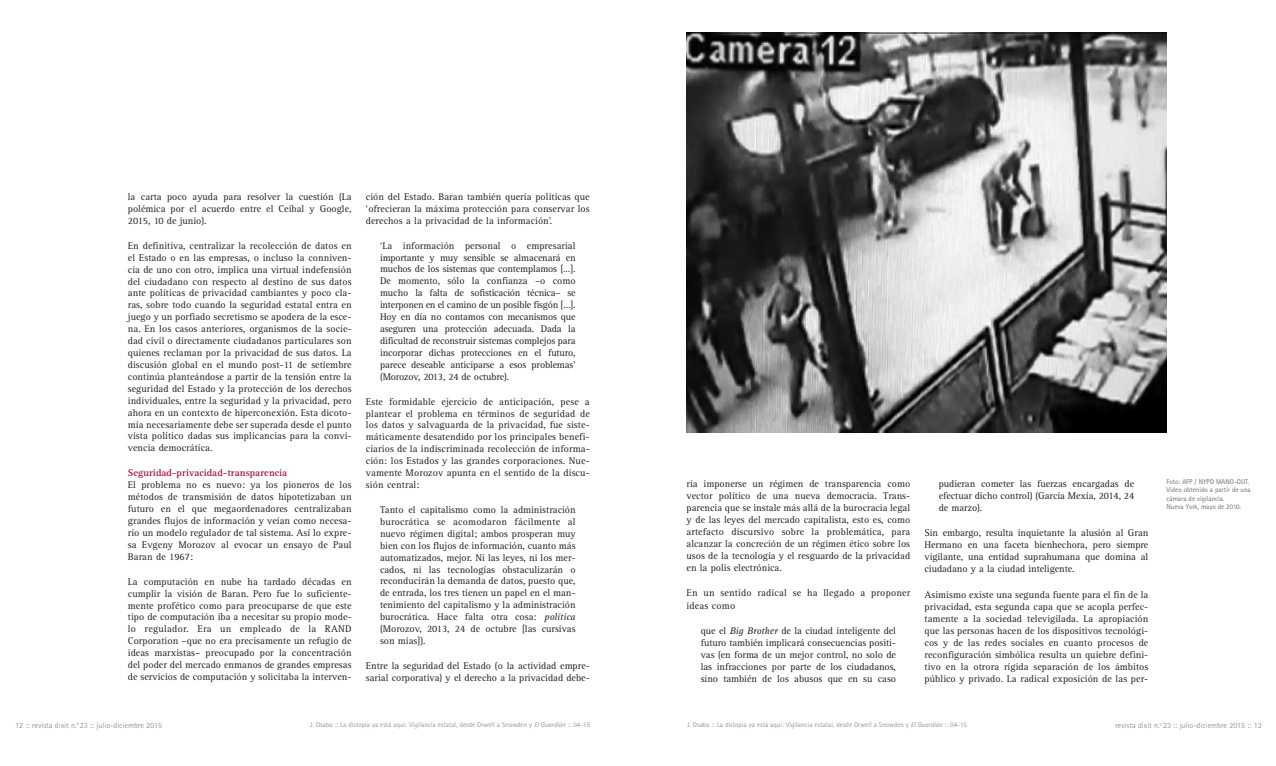
<style>
.page{position:relative;width:1276px;height:766px;background:#fff}
.page>*{position:absolute;margin:0;border:0;box-sizing:border-box;transform-origin:0 0}
.t1{font:10px/11.9px "Rotis Serif";color:#231f20;text-align:justify}
.t2{font:700 10px "Rotis Serif";letter-spacing:.005em;color:#b30437}
.t3{font:8px "Rotis Sans Serif";color:#939598}
.t4{font:7px "Rotis Sans Serif";color:#939598}
.t5{font:7px/8.4px "Rotis Sans Serif";color:#6c6d70}
.s1{font-style:italic}
</style>
<div class="page">
<img style="left:686px;top:33px;width:480px;height:399px">
<p class="t1" style="left:128px;top:191px;width:225px">la carta poco ayuda para resolver la cuestión (La polémica por el acuerdo entre el Ceibal y Google, 2015, 10 de junio).</p>
<p class="t1" style="left:128px;top:240px;width:225px">En definitiva, centralizar la recolección de datos en el Estado o en las empresas, o incluso la conniven&shy;cia de uno con otro, implica una virtual indefensión del ciudadano con respecto al destino de sus datos ante políticas de privacidad cambiantes y poco cla&shy;ras, sobre todo cuando la seguridad estatal entra en juego y un porfiado secretismo se apodera de la esce&shy;na. En los casos anteriores, organismos de la socie&shy;dad civil o directamente ciudadanos particulares son quienes reclaman por la privacidad de sus datos. La discusión global en el mundo post-11 de setiembre continúa planteándose a partir de la tensión entre la seguridad del Estado y la protección de los derechos individuales, entre la seguridad y la privacidad, pero ahora en un contexto de hiperconexión. Esta dicoto&shy;mía necesariamente debe ser superada desde el punto vista político dadas sus implicancias para la convi&shy;vencia democrática.</p>
<p class="t2" style="left:128px;top:469px;width:161px">Seguridad-privacidad-transparencia</p>
<p class="t1" style="left:128px;top:480px;width:225px">El problema no es nuevo: ya los pioneros de los métodos de transmisión de datos hipotetizaban un futuro en el que megaordenadores centralizaban grandes flujos de información y veían como necesa&shy;rio un modelo regulador de tal sistema. Así lo expre&shy;sa Evgeny Morozov al evocar un ensayo de Paul Baran de 1967:</p>
<p class="t1" style="left:128px;top:576px;width:225px">La computación en nube ha tardado décadas en cumplir la visión de Baran. Pero fue lo suficiente&shy;mente profético como para preocuparse de que este tipo de computación iba a necesitar su propio mode&shy;lo regulador. Era un empleado de la RAND Corporation –que no era precisamente un refugio de ideas marxistas– preocupado por la concentración del poder del mercado enmanos de grandes empresas de servicios de computación y solicitaba la interven-</p>
<p class="t1" style="left:366px;top:191px;width:225px">ción del Estado. Baran también quería políticas que ‘ofrecieran la máxima protección para conservar los derechos a la privacidad de la información’.</p>
<p class="t1" style="left:380px;top:240px;width:197px">‘La información personal o empresarial importante y muy sensible se almacenará en muchos de los sistemas que contemplamos […].<br>De momento, sólo la confianza –o como mucho la falta de sofisticación técnica– se interponen en el camino de un posible fisgón […].<br>Hoy en día no contamos con mecanismos que aseguren una protección adecuada. Dada la dificultad de reconstruir sistemas complejos para incorporar dichas protecciones en el futuro, parece deseable anticiparse a esos problemas’ (Morozov, 2013, 24 de octubre).</p>
<p class="t1" style="left:366px;top:396px;width:225px">Este formidable ejercicio de anticipación, pese a plantear el problema en términos de seguridad de los datos y salvaguarda de la privacidad, fue siste&shy;máticamente desatendido por los principales benefi&shy;ciarios de la indiscriminada recolección de informa&shy;ción: los Estados y las grandes corporaciones. Nue&shy;vamente Morozov apunta en el sentido de la discu&shy;sión central:</p>
<p class="t1" style="left:380px;top:504px;width:197px">Tanto el capitalismo como la administración burocrática se acomodaron fácilmente al nuevo régimen digital; ambos prosperan muy bien con los flujos de información, cuanto más automatizados, mejor. Ni las leyes, ni los mer&shy;cados, ni las tecnologías obstaculizarán o reconducirán la demanda de datos, puesto que, de entrada, los tres tienen un papel en el man&shy;tenimiento del capitalismo y la administración burocrática. Hace falta otra cosa: <span class="s1">política </span>(Morozov, 2013, 24 de octubre [las cursivas son mías]).</p>
<p class="t1" style="left:366px;top:660px;width:225px">Entre la seguridad del Estado (o la actividad empre&shy;sarial corporativa) y el derecho a la privacidad debe-</p>
<p class="t5" style="left:1166px;top:478px;width:86px">Foto: AFP / NYPD MANO-OUT.<br>Video obtenido a partir de una cámara de vigilancia.<br>Nueva York, mayo de 2010.</p>
<p class="t1" style="left:938px;top:479px;width:197px">pudieran cometer las fuerzas encargadas de efectuar dicho control) (García Mexía, 2014, 24 de marzo).</p>
<p class="t1" style="left:924px;top:528px;width:225px">Sin embargo, resulta inquietante la alusión al Gran Hermano en una faceta bienhechora, pero siempre vigilante, una entidad suprahumana que domina al ciudadano y a la ciudad inteligente.</p>
<p class="t1" style="left:924px;top:589px;width:225px">Asimismo existe una segunda fuente para el fin de la privacidad, esta segunda capa que se acopla perfec&shy;tamente a la sociedad televigilada. La apropiación que las personas hacen de los dispositivos tecnológi&shy;cos y de las redes sociales en cuanto procesos de reconfiguración simbólica resulta un quiebre defini&shy;tivo en la otrora rígida separación de los ámbitos público y privado. La radical exposición de las per-</p>
<p class="t3" style="left:1115px;top:722px;width:148px">revista dixit n.<sup>0</sup> 23 :: julio-diciembre 2015 :: 13</p>
<p class="t1" style="left:686px;top:479px;width:225px">ría imponerse un régimen de transparencia como vector político de una nueva democracia. Trans&shy;parencia que se instale más allá de la burocracia legal y de las leyes del mercado capitalista, esto es, como artefacto discursivo sobre la problemática, para alcanzar la concreción de un régimen ético sobre los usos de la tecnología y el resguardo de la privacidad en la polis electrónica.</p>
<p class="t1" style="left:686px;top:588px;width:225px">En un sentido radical se ha llegado a proponer ideas como</p>
<p class="t1" style="left:701px;top:625px;width:197px">que el <span class="s1">Big Brother</span> de la ciudad inteligente del futuro también implicará consecuencias positi&shy;vas (en forma de un mejor control, no solo de las infracciones por parte de los ciudadanos, sino también de los abusos que en su caso</p>
<p class="t4" style="left:310px;top:722px;width:281px">J. Osaba :: La distopía ya está aquí: Vigilancia estatal, desde Orwell a Snowden y <span class="s1">El Guardián</span> :: 04-15</p>
<p class="t4" style="left:687px;top:722px;width:281px">J. Osaba :: La distopía ya está aquí: Vigilancia estatal, desde Orwell a Snowden y <span class="s1">El Guardián</span> :: 04-15</p>
<p class="t3" style="left:15px;top:722px;width:148px">12 :: revista dixit n.<sup>0</sup> 23 :: julio-diciembre 2015</p>
</div>
